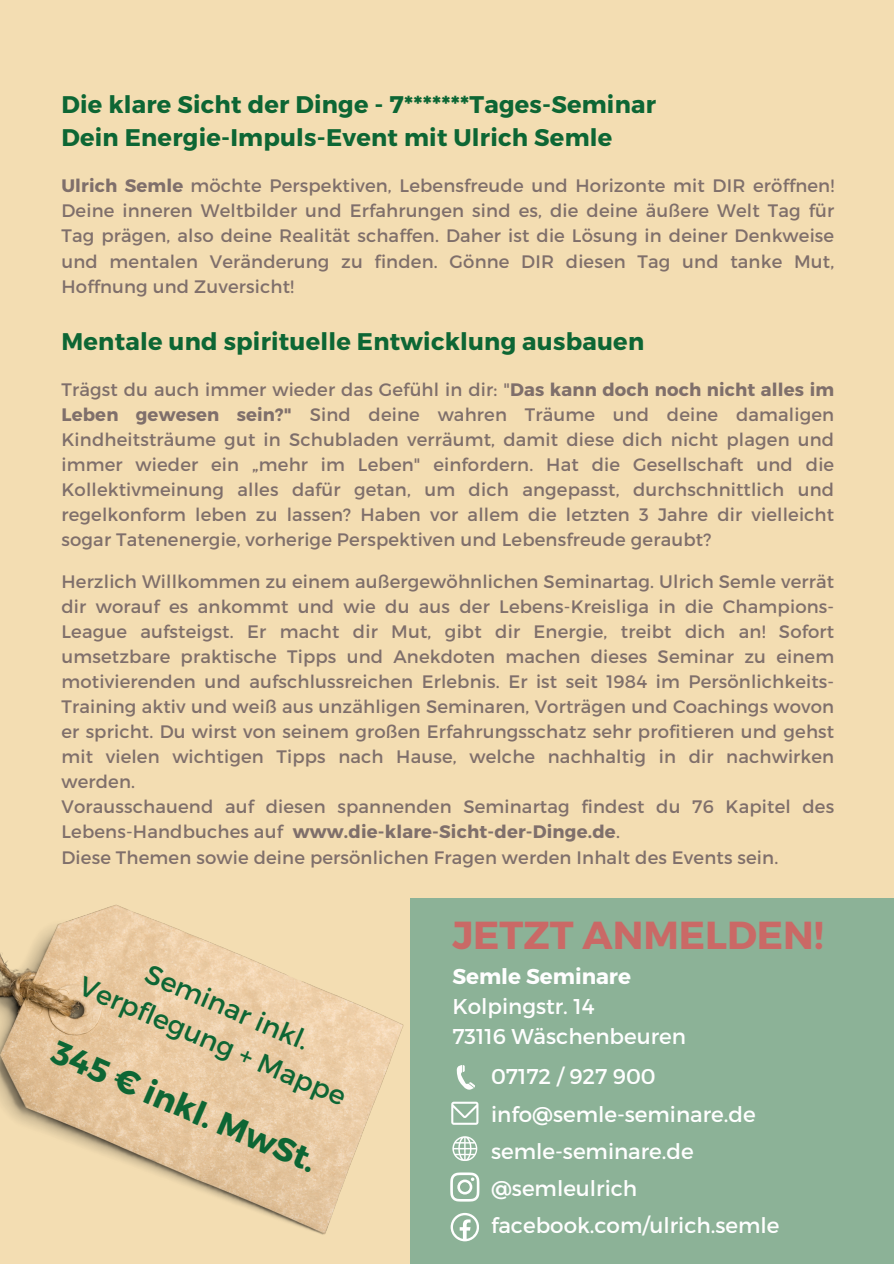
<style>
.page{position:relative;width:894px;height:1264px;background:#fff}
.page>*{position:absolute;margin:0;border:0;box-sizing:border-box;transform-origin:0 0}
.t1{font:700 39px "Montserrat";color:#ca6966}
.t2{font:700 33px "Montserrat";color:#0d6634}
.t3{font:27px/36.9px "Montserrat";color:#0d6634;text-align:center}
.t4{font:700 24px/33.2px "Montserrat";letter-spacing:.01em;color:#0d6634}
.t5{font:21.45px/37.2px "Montserrat";color:#fefefe}
.t6{font:700 21.45px "Montserrat";color:#fefefe}
.t7{font:18px/25px "Montserrat";letter-spacing:.01em;color:#7f6f6b;text-align:justify}
.s1{font-weight:700}
</style>
<div class="page">
<div style="left:0;top:0;width:893px;height:1263px;background:#f3ddb2"></div>
<div style="left:410px;top:897px;width:483px;height:366px;background:#8cb297"></div>
<svg style="left:456px;top:1065px;width:18px;height:25px"></svg>
<svg style="left:451px;top:1101px;width:27px;height:23px"></svg>
<svg style="left:452px;top:1136px;width:25px;height:24px"></svg>
<img style="left:0;top:904px;width:404px;height:330px">
<svg style="left:450px;top:1172px;width:29px;height:29px"></svg>
<svg style="left:450px;top:1213px;width:28px;height:27px"></svg>
<h3 class="t4" style="left:61px;top:87px;width:596px">Die klare Sicht der Dinge - 7*******Tages-Seminar<br>Dein Energie-Impuls-Event mit Ulrich Semle</h3>
<p class="t7" style="left:61px;top:172px;width:774px"><span class="s1">Ulrich Semle</span> möchte Perspektiven, Lebensfreude und Horizonte mit DIR eröffnen!<br>Deine inneren Weltbilder und Erfahrungen sind es, die deine äußere Welt Tag für Tag prägen, also deine Realität schaffen. Daher ist die Lösung in deiner Denkweise und mentalen Veränderung zu finden. Gönne DIR diesen Tag und tanke Mut, Hoffnung und Zuversicht!</p>
<h3 class="t4" style="left:61px;top:323px;width:584px">Mentale und spirituelle Entwicklung ausbauen</h3>
<p class="t7" style="left:61px;top:376px;width:774px">Trägst du auch immer wieder das Gefühl in dir: "<span class="s1">Das kann doch noch nicht alles im Leben gewesen sein?"</span> Sind deine wahren Träume und deine damaligen Kindheitsträume gut in Schubladen verräumt, damit diese dich nicht plagen und immer wieder ein „mehr im Leben" einfordern. Hat die Gesellschaft und die Kollektivmeinung alles dafür getan, um dich angepasst, durchschnittlich und regelkonform leben zu lassen? Haben vor allem die letzten 3 Jahre dir vielleicht sogar Tatenenergie, vorherige Perspektiven und Lebensfreude geraubt?</p>
<p class="t7" style="left:61px;top:567px;width:774px">Herzlich Willkommen zu einem außergewöhnlichen Seminartag. Ulrich Semle verrät dir worauf es ankommt und wie du aus der Lebens-Kreisliga in die Champions-League aufsteigst. Er macht dir Mut, gibt dir Energie, treibt dich an! Sofort umsetzbare praktische Tipps und Anekdoten machen dieses Seminar zu einem motivierenden und aufschlussreichen Erlebnis. Er ist seit 1984 im Persönlichkeits-Training aktiv und weiß aus unzähligen Seminaren, Vorträgen und Coachings wovon er spricht. Du wirst von seinem großen Erfahrungsschatz sehr profitieren und gehst mit vielen wichtigen Tipps nach Hause, welche nachhaltig in dir nachwirken werden.</p>
<p class="t7" style="left:61px;top:793px;width:774px">Vorausschauend auf diesen spannenden Seminartag findest du 76 Kapitel des<br>Lebens-Handbuches auf <span class="s1">www.die-klare-Sicht-der-Dinge.de</span>.</p>
<p class="t7" style="left:61px;top:843px;width:718px">Diese Themen sowie deine persönlichen Fragen werden Inhalt des Events sein.</p>
<p class="t3" style="left:102px;top:932px;width:289px;rotate:23deg">Seminar inkl.<br>Verpflegung + Mappe</p>
<h2 class="t2" style="left:62px;top:1031px;width:286px;rotate:23deg">345 € inkl. MwSt.</h2>
<h1 class="t1" style="left:452px;top:909px;width:373px">JETZT ANMELDEN!</h1>
<p class="t6" style="left:452px;top:962px;width:180px">Semle Seminare</p>
<p class="t5" style="left:452px;top:990px;width:235px;line-height:30px">Kolpingstr. 14<br>73116 Wäschenbeuren</p>
<p class="t5" style="left:491px;top:1056px;width:290px">07172 / 927 900 info@semle-seminare.de semle-seminare.de @semleulrich facebook.com/ulrich.semle</p>
</div>
